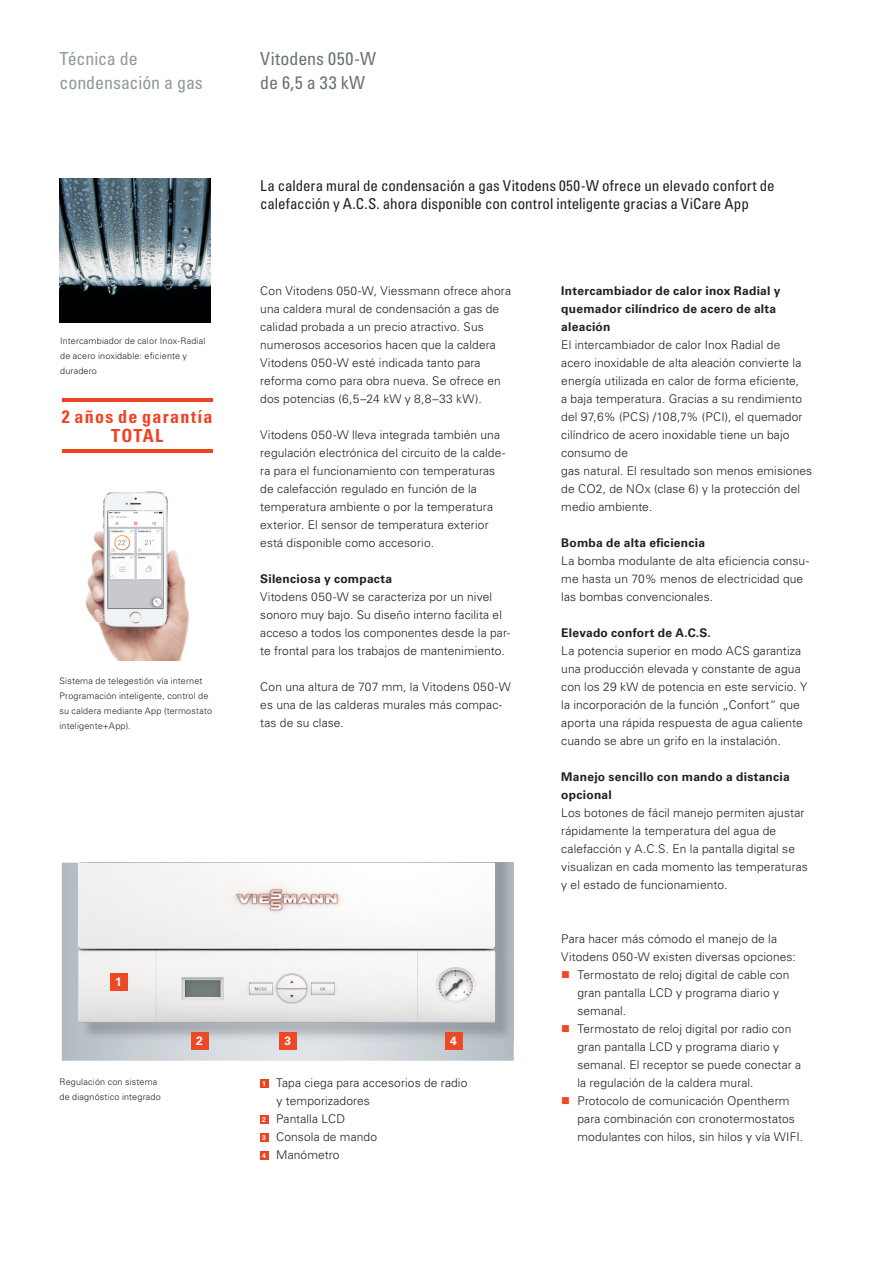
<style>
.page{position:relative;width:893px;height:1263px;background:#fff}
.page>*{position:absolute;margin:0;border:0;box-sizing:border-box;transform-origin:0 0}
.t1{font:condensed 18px/24px "Univers LTCYR 57";letter-spacing:-.01em;color:#90999c}
.t2{font:condensed 18px/24px "Univers LTCYR 57";letter-spacing:.02em;color:#697374}
.t3{font:18px/19.5px "Univers LTCYR 67 Bold Cond";letter-spacing:.07em;color:#ef4222;text-align:center}
.t4{font:condensed 15px/18px "Univers LTCYR 57";letter-spacing:-.005em;color:#231f20}
.t5{font:300 12px/18px "Univers LTCYR 45";letter-spacing:.01em;color:#231f20}
.t6{font:700 12px/18px "Univers LTCYR 65";letter-spacing:.02em;color:#231f20}
.t7{font:700 12px "Univers LTCYR 65";color:#fff}
.t8{font:300 9px/15px "Univers LTCYR 45";letter-spacing:.02em;color:#231f20}
.s1{font-family:"Univers LTCYR 65";font-weight:700;font-size:6.75px;color:#fff}
.s2{color:#ef4827}
</style>
<div class="page">
<svg style="left:62px;top:863px;width:452px;height:198px"></svg>
<img style="left:80px;top:863px;width:434px;height:178px">
<img style="left:78px;top:863px;width:417px;height:160px">
<img style="left:85px;top:491px;width:104px;height:169px">
<div style="left:260px;top:1079px;width:8px;height:8px;background:#ef4222"></div>
<div style="left:260px;top:1115px;width:8px;height:8px;background:#ef4222"></div>
<div style="left:260px;top:1133px;width:8px;height:8px;background:#ef4222"></div>
<div style="left:260px;top:1151px;width:8px;height:8px;background:#ef4222"></div>
<div style="left:279px;top:1032px;width:17px;height:17px;background:#ef4827"></div>
<div style="left:445px;top:1032px;width:17px;height:17px;background:#ef4827"></div>
<div style="left:110px;top:973px;width:17px;height:17px;background:#ef4827"></div>
<div style="left:191px;top:1032px;width:17px;height:17px;background:#ef4827"></div>
<img style="left:60px;top:179px;width:150px;height:144px">
<hr style="left:62px;top:399px;width:150px;height:3px;background:#ef4222">
<hr style="left:62px;top:450px;width:150px;height:3px;background:#ef4222">
<h1 class="t1" style="left:60px;top:47px;width:145px">Técnica de condensación a gas</h1>
<h1 class="t2" style="left:260px;top:47px;width:117px">Vitodens 050-W de 6,5 a 33 kW</h1>
<p class="t8" style="left:60px;top:333px;width:147px">Intercambiador de calor Inox-Radial de acero inoxidable: eficiente y duradero</p>
<h1 class="t3" style="left:62px;top:406px;width:152px">2 años de garantía<br>TOTAL</h1>
<p class="t8" style="left:60px;top:673px;width:154px">Sistema de telegestión vía internet Programación inteligente, control de su caldera mediante App (termostato inteligente+App).</p>
<p class="t7" style="left:115px;top:973px;width:8px">1</p>
<p class="t8" style="left:60px;top:1074px;width:103px">Regulación con sistema de diagnóstico integrado</p>
<p class="t7" style="left:196px;top:1032px;width:8px">2</p>
<p class="t4" style="left:260px;top:176px;width:516px">La caldera mural de condensación a gas Vitodens 050-W ofrece un elevado confort de calefacción y A.C.S. ahora disponible con control inteligente gracias a ViCare App</p>
<p class="t5" style="left:260px;top:282px;width:252px">Con Vitodens 050-W, Viessmann ofrece ahora una caldera mural de condensación a gas de calidad probada a un precio atractivo. Sus numerosos accesorios hacen que la caldera Vitodens 050-W esté indicada tanto para reforma como para obra nueva. Se ofrece en dos potencias (6,5–24 kW y 8,8–33 kW).</p>
<p class="t5" style="left:260px;top:426px;width:247px">Vitodens 050-W lleva integrada también una regulación electrónica del circuito de la calde&shy;ra para el funcionamiento con temperaturas de calefacción regulado en función de la temperatura ambiente o por la temperatura exterior. El sensor de temperatura exterior está disponible como accesorio.</p>
<p class="t6" style="left:260px;top:569px;width:133px">Silenciosa y compacta</p>
<p class="t5" style="left:260px;top:588px;width:251px">Vitodens 050-W se caracteriza por un nivel sonoro muy bajo. Su diseño interno facilita el acceso a todos los componentes desde la par&shy;te frontal para los trabajos de mantenimiento.</p>
<p class="t5" style="left:260px;top:678px;width:252px">Con una altura de 707 mm, la Vitodens 050-W es una de las calderas murales más compac&shy;tas de su clase.</p>
<p class="t7" style="left:284px;top:1032px;width:8px">3</p>
<p class="t7" style="left:450px;top:1032px;width:8px">4</p>
<p class="t5" style="left:262px;top:1074px;width:207px"><span class="s1">1</span> Tapa ciega para accesorios de radio</p>
<p class="t5" style="left:277px;top:1092px;width:95px">y temporizadores</p>
<p class="t5" style="left:262px;top:1110px;width:84px"><span class="s1">2</span> Pantalla LCD</p>
<p class="t5" style="left:262px;top:1128px;width:116px"><span class="s1">3</span> Consola de mando</p>
<p class="t5" style="left:262px;top:1146px;width:79px"><span class="s1">4</span> Manómetro</p>
<p class="t6" style="left:561px;top:281px;width:221px">Intercambiador de calor inox Radial y quemador cilíndrico de acero de alta aleación</p>
<p class="t5" style="left:561px;top:336px;width:252px">El intercambiador de calor Inox Radial de acero inoxidable de alta aleación convierte la energía utilizada en calor de forma eficiente,<br>a baja temperatura. Gracias a su rendimiento del 97,6% (PCS) /108,7% (PCI), el quemador cilíndrico de acero inoxidable tiene un bajo consumo de<br>gas natural. El resultado son menos emisiones de CO2, de NOx (clase 6) y la protección del medio ambiente.</p>
<p class="t6" style="left:561px;top:533px;width:145px">Bomba de alta eficiencia</p>
<p class="t5" style="left:561px;top:552px;width:249px">La bomba modulante de alta eficiencia consu&shy;me hasta un 70% menos de electricidad que las bombas convencionales.</p>
<p class="t6" style="left:561px;top:623px;width:151px">Elevado confort de A.C.S.</p>
<p class="t5" style="left:561px;top:642px;width:248px">La potencia superior en modo ACS garantiza una producción elevada y constante de agua con los 29 kW de potencia en este servicio. Y la incorporación de la función „Confort“ que aporta una rápida respuesta de agua caliente cuando se abre un grifo en la instalación.</p>
<p class="t6" style="left:561px;top:767px;width:230px">Manejo sencillo con mando a distancia opcional</p>
<p class="t5" style="left:561px;top:804px;width:248px">Los botones de fácil manejo permiten ajustar rápidamente la temperatura del agua de calefacción y A.C.S. En la pantalla digital se visualizan en cada momento las temperaturas y el estado de funcionamiento.</p>
<p class="t5" style="left:561px;top:930px;width:236px">Para hacer más cómodo el manejo de la<br>Vitodens 050-W existen diversas opciones:</p>
<p class="t5" style="left:577px;top:966px;width:213px;text-indent:-16px"><span class="s2">■</span> Termostato de reloj digital de cable con gran pantalla LCD y programa diario y semanal.</p>
<p class="t5" style="left:577px;top:1020px;width:225px;text-indent:-16px"><span class="s2">■</span> Termostato de reloj digital por radio con gran pantalla LCD y programa diario y semanal. El receptor se puede conectar a la regulación de la caldera mural.</p>
<p class="t5" style="left:577px;top:1092px;width:227px;text-indent:-16px"><span class="s2">■</span> Protocolo de comunicación Opentherm para combinación con cronotermostatos modulantes con hilos, sin hilos y vía WIFI.</p>
</div>
